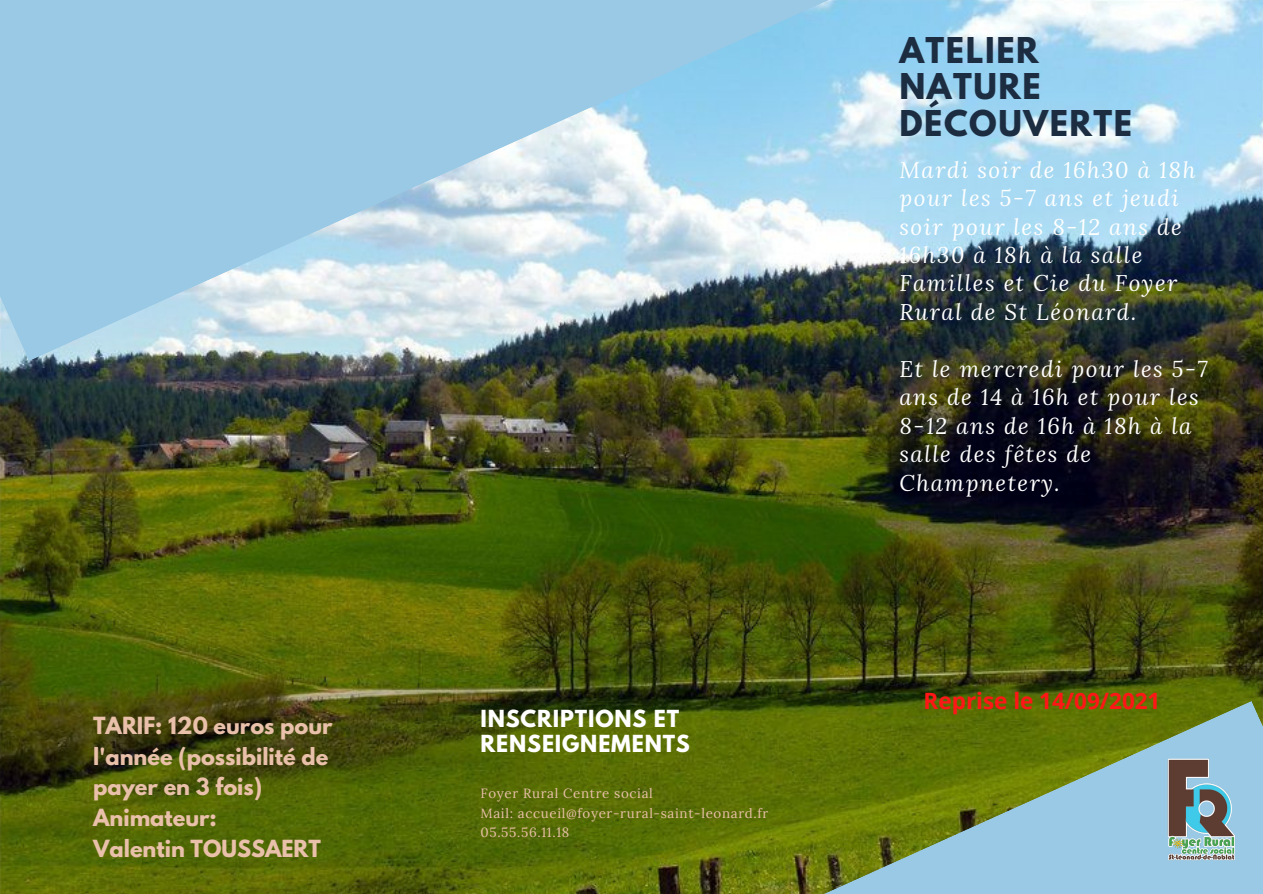
<style>
.page{position:relative;width:1263px;height:894px;background:#fff}
.page>*{position:absolute;margin:0;border:0;box-sizing:border-box;transform-origin:0 0}
.t1{font:700 31.5px/36.2px "League Spartan";letter-spacing:.05em;color:#1c2d42}
.t2{font:700 22.5px "Open Sans";color:#ff1616}
.t3{font:italic 22.35px/28.5px "Lora";letter-spacing:.07em;color:#fff}
.t4{font:700 21px/30.6px "League Spartan";color:#e9c0a9}
.t5{font:700 20.85px/24.9px "League Spartan";letter-spacing:.04em;color:#fff}
.t6{font:13.35px "Lora";letter-spacing:.05em;color:#e9c0a9}
</style>
<div class="page">
<img style="left:0;top:0;width:1263px;height:893px">
<svg style="left:0;top:0;width:841px;height:361px;background:#a3c7da"></svg>
<svg style="left:777px;top:700px;width:486px;height:193px;background:#77955e"></svg>
<img style="left:1161px;top:751px;width:80px;height:111px">
<p class="t4" style="left:93px;top:712px;width:241px">TARIF: 120 euros pour l'année (possibilité de payer en 3 fois)</p>
<p class="t4" style="left:93px;top:804px;width:125px">Animateur:</p>
<p class="t4" style="left:93px;top:835px;width:229px">Valentin TOUSSAERT</p>
<p class="t5" style="left:480px;top:708px;width:211px">INSCRIPTIONS ET<br>RENSEIGNEMENTS</p>
<p class="t6" style="left:480px;top:784px;width:174px">Foyer Rural Centre social</p>
<p class="t6" style="left:480px;top:804px;width:289px">Mail: accueil@foyer-rural-saint-leonard.fr</p>
<p class="t6" style="left:480px;top:823px;width:90px">05.55.56.11.18</p>
<p class="t1" style="left:899px;top:37px;width:141px">ATELIER</p>
<p class="t1" style="left:899px;top:73px;width:234px">NATURE<br>DÉCOUVERTE</p>
<p class="t3" style="left:899px;top:155px;width:298px">Mardi soir de 16h30 à 18h pour les 5-7 ans et jeudi soir pour les 8-12 ans de<br>16h30 à 18h à la salle<br>Familles et Cie du Foyer<br>Rural de St Léonard.</p>
<p class="t3" style="left:899px;top:354px;width:310px">Et le mercredi pour les 5-7 ans de 14 à 16h et pour les<br>8-12 ans de 16h à 18h à la salle des fêtes de<br>Champnetery.</p>
<p class="t2" style="left:924px;top:684px;width:238px">Reprise le 14/09/2021</p>
</div>
